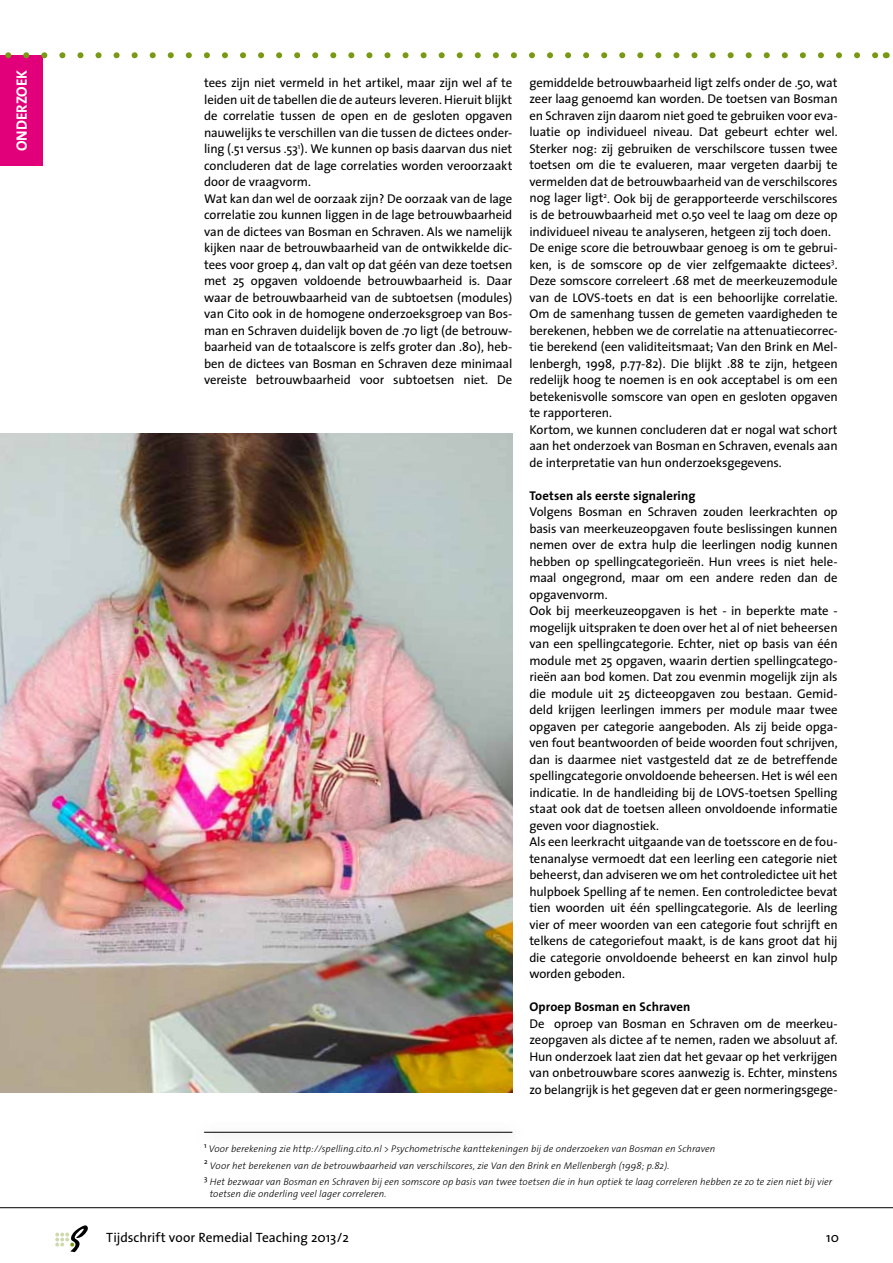
<style>
.page{position:relative;width:893px;height:1263px;background:#fff}
.page>*{position:absolute;margin:0;border:0;box-sizing:border-box;transform-origin:0 0}
.t1{font:700 15px "The Sans";letter-spacing:-.005em;color:#fff}
.t2{font:13.5px "The Sans";letter-spacing:-.005em;color:#000}
.t3{font:12.75px/16.5px "The Sans";letter-spacing:-.01em;color:#000}
.t4{font:700 12.75px "The Sans";letter-spacing:.005em;color:#000}
.t5{font:italic 300 9.75px/16.5px "The Sans";letter-spacing:.005em;color:#000}
</style>
<div class="page">
<div style="left:0;top:55px;width:43px;height:111px;background:#e2007a"></div>
<hr style="left:0;top:1207px;width:893px;height:1px;background:#000">
<svg style="left:8px;top:52px;width:869px;height:6px"></svg>
<svg style="left:55px;top:1225px;width:33px;height:27px"></svg>
<img style="left:0;top:434px;width:512px;height:659px">
<hr style="left:204px;top:1132px;width:308px;height:1px;background:#000">
<p class="t1" style="left:9px;top:151px;width:83px;rotate:-90deg">ONDERZOEK</p>
<p class="t3" style="left:204px;top:74px;width:310px">tees zijn niet vermeld in het artikel, maar zijn wel af te leiden uit de tabellen die de auteurs leveren. Hieruit blijkt de correlatie tussen de open en de gesloten opgaven nauwelijks te verschillen van die tussen de dictees onder&shy;ling (.51 versus .53<sup>1</sup>). We kunnen op basis daarvan dus niet concluderen dat de lage correlaties worden veroorzaakt door de vraagvorm.<br>Wat kan dan wel de oorzaak zijn? De oorzaak van de lage correlatie zou kunnen liggen in de lage betrouwbaarheid van de dictees van Bosman en Schraven. Als we namelijk kijken naar de betrouwbaarheid van de ontwikkelde dic&shy;tees voor groep 4, dan valt op dat géén van deze toetsen met 25 opgaven voldoende betrouwbaarheid is. Daar waar de betrouwbaarheid van de subtoetsen (modules) van Cito ook in de homogene onderzoeksgroep van Bos&shy;man en Schraven duidelijk boven de .70 ligt (de betrouw&shy;baarheid van de totaalscore is zelfs groter dan .80), heb&shy;ben de dictees van Bosman en Schraven deze minimaal vereiste betrouwbaarheid voor subtoetsen niet. De</p>
<p class="t3" style="left:529px;top:74px;width:310px">gemiddelde betrouwbaarheid ligt zelfs onder de .50, wat zeer laag genoemd kan worden. De toetsen van Bosman en Schraven zijn daarom niet goed te gebruiken voor eva&shy;luatie op individueel niveau. Dat gebeurt echter wel.<br>Sterker nog: zij gebruiken de verschilscore tussen twee toetsen om die te evalueren, maar vergeten daarbij te vermelden dat de betrouwbaarheid van de verschilscores nog lager ligt<sup>2</sup>. Ook bij de gerapporteerde verschilscores is de betrouwbaarheid met 0.50 veel te laag om deze op individueel niveau te analyseren, hetgeen zij toch doen.<br>De enige score die betrouwbaar genoeg is om te gebrui&shy;ken, is de somscore op de vier zelfgemaakte dictees<sup>3</sup>.<br>Deze somscore correleert .68 met de meerkeuzemodule van de LOVS-toets en dat is een behoorlijke correlatie.<br>Om de samenhang tussen de gemeten vaardigheden te berekenen, hebben we de correlatie na attenuatiecorrec&shy;tie berekend (een validiteitsmaat; Van den Brink en Mel&shy;lenbergh, 1998, p.77-82). Die blijkt .88 te zijn, hetgeen redelijk hoog te noemen is en ook acceptabel is om een betekenisvolle somscore van open en gesloten opgaven te rapporteren.<br>Kortom, we kunnen concluderen dat er nogal wat schort aan het onderzoek van Bosman en Schraven, evenals aan de interpretatie van hun onderzoeksgegevens.</p>
<p class="t4" style="left:529px;top:485px;width:168px">Toetsen als eerste signalering</p>
<p class="t3" style="left:529px;top:503px;width:310px">Volgens Bosman en Schraven zouden leerkrachten op basis van meerkeuzeopgaven foute beslissingen kunnen nemen over de extra hulp die leerlingen nodig kunnen hebben op spellingcategorieën. Hun vrees is niet hele&shy;maal ongegrond, maar om een andere reden dan de opgavenvorm.<br>Ook bij meerkeuzeopgaven is het - in beperkte mate - mogelijk uitspraken te doen over het al of niet beheersen van een spellingcategorie. Echter, niet op basis van één module met 25 opgaven, waarin dertien spellingcatego&shy;rieën aan bod komen. Dat zou evenmin mogelijk zijn als die module uit 25 dicteeopgaven zou bestaan. Gemid&shy;deld krijgen leerlingen immers per module maar twee opgaven per categorie aangeboden. Als zij beide opga&shy;ven fout beantwoorden of beide woorden fout schrijven, dan is daarmee niet vastgesteld dat ze de betreffende spellingcategorie onvoldoende beheersen. Het is wél een indicatie. In de handleiding bij de LOVS-toetsen Spelling staat ook dat de toetsen alleen onvoldoende informatie geven voor diagnostiek.<br>Als een leerkracht uitgaande van de toetsscore en de fou&shy;tenanalyse vermoedt dat een leerling een categorie niet beheerst, dan adviseren we om het controledictee uit het hulpboek Spelling af te nemen. Een controledictee bevat tien woorden uit één spellingcategorie. Als de leerling vier of meer woorden van een categorie fout schrijft en telkens de categoriefout maakt, is de kans groot dat hij die categorie onvoldoende beheerst en kan zinvol hulp worden geboden.</p>
<p class="t4" style="left:529px;top:996px;width:163px">Oproep Bosman en Schraven</p>
<p class="t3" style="left:529px;top:1015px;width:310px;text-align:justify">De oproep van Bosman en Schraven om de meerkeu&shy;zeopgaven als dictee af te nemen, raden we absoluut af.<br>Hun onderzoek laat zien dat het gevaar op het verkrijgen van onbetrouwbare scores aanwezig is. Echter, minstens zo belangrijk is het gegeven dat er geen normeringsgege-</p>
<p class="t5" style="left:204px;top:1140px;width:630px"><sup>1</sup> Voor berekening zie http://spelling.cito.nl &gt; Psychometrische kanttekeningen bij de onderzoeken van Bosman en Schraven<br><sup>2</sup> Voor het berekenen van de betrouwbaarheid van verschilscores, zie Van den Brink en Mellenbergh (1998; p.82).<br><sup>3</sup> Het bezwaar van Bosman en Schraven bij een somscore op basis van twee toetsen die in hun optiek te laag correleren hebben ze zo te zien niet bij vier</p>
<p class="t5" style="left:210px;top:1185px;width:178px">toetsen die onderling veel lager correleren.</p>
<p class="t2" style="left:106px;top:1226px;width:244px">Tijdschrift voor Remedial Teaching 2013/2</p>
<p class="t2" style="left:826px;top:1226px;width:14px">10</p>
</div>
